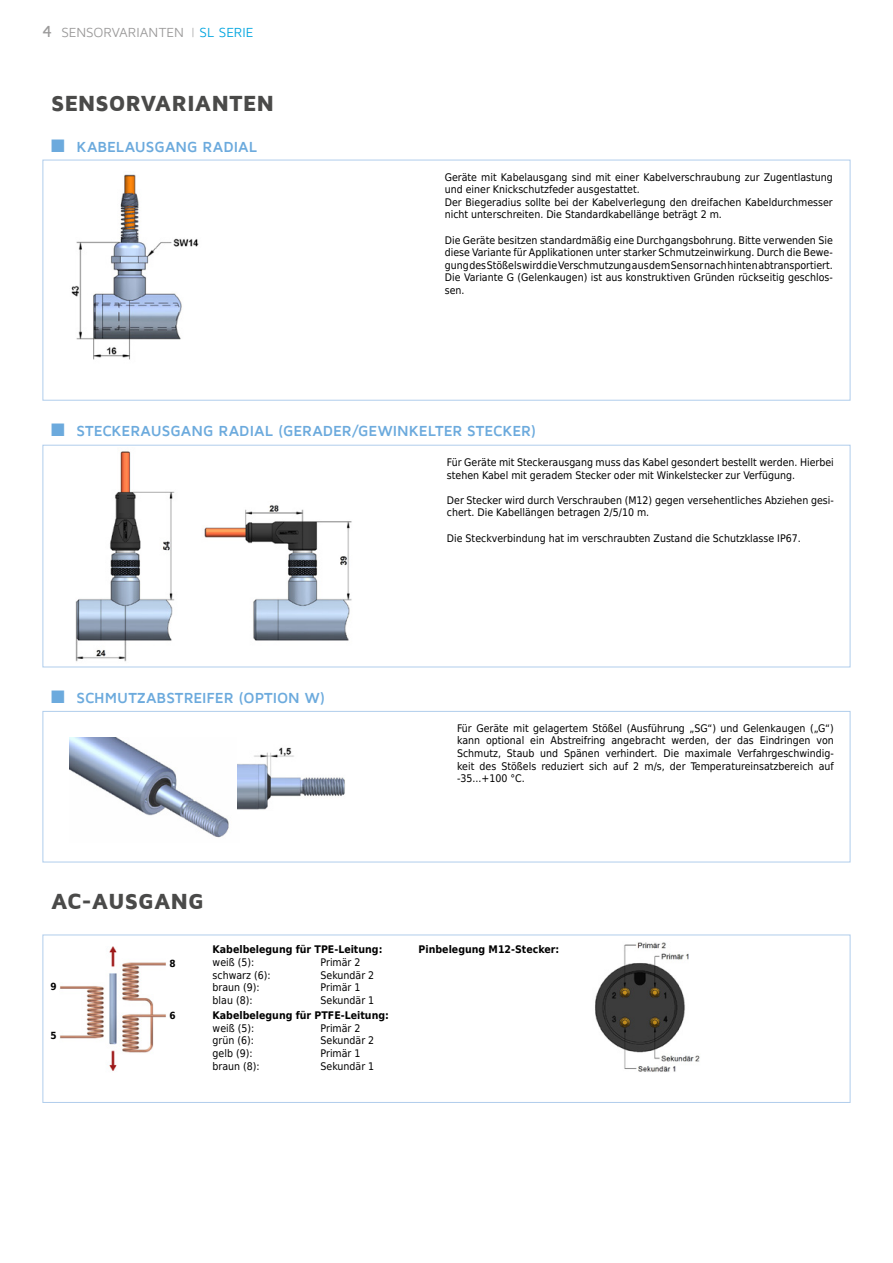
<style>
.page{position:relative;width:893px;height:1263px;background:#fff}
.page>*{position:absolute;margin:0;border:0;box-sizing:border-box;transform-origin:0 0}
.Innenteil_ÜBerschrif{font:900 22.5px "Maven Pro";letter-spacing:-.005em;color:#4a4a49}
.t1{font:700 15px "Maven Pro";color:#6caadd}
.Kapitelüberschrift_g{font:13.5px "Maven Pro";letter-spacing:-.005em;color:#9b9a9a}
.Copytext_grauer_Kast{font:10.5px/12.6px "DejaVu Sans Condensed";color:#000}
.t2{font:700 10.5px "DejaVu Sans Condensed";color:#000}
.t3{font:700 9.9px "DejaVu Sans Condensed";color:#000}
.s1{font-weight:500;font-size:16.5px}
.s2{font-family:"Arial";font-size:9.75px;color:#abaaaa}
.s3{color:#00a5df}
.s4{font-family:"Impact";font-weight:400;font-size:27px}
</style>
<div class="page">
<img style="left:71px;top:174px;width:128px;height:186px">
<img style="left:70px;top:737px;width:159px;height:101px">
<img style="left:237px;top:747px;width:108px;height:63px">
<img style="left:75px;top:451px;width:277px;height:211px">
<img style="left:120px;top:495px;width:6px;height:17px">
<div style="left:43px;top:160px;width:807px;height:241px;border:1px solid #b0cdec"></div>
<div style="left:43px;top:445px;width:807px;height:222px;border:1px solid #b0cdec"></div>
<div style="left:43px;top:711px;width:807px;height:151px;border:1px solid #b0cdec"></div>
<img style="left:59px;top:946px;width:107px;height:125px">
<img style="left:595px;top:942px;width:105px;height:130px">
<div style="left:43px;top:934px;width:807px;height:169px;border:1px solid #b0cdec"></div>
<p class="Kapitelüberschrift_g" style="left:43px;top:26px;width:212px"><span class="s1">4</span> SENSORVARIANTEN <span class="s2">|</span> <span class="s3">SL SERIE</span></p>
<p class="Innenteil_ÜBerschrif" style="left:51px;top:91px;width:225px">SENSORVARIANTEN</p>
<p class="t1" style="left:50px;top:139px;width:209px"><span class="s4">■</span> KABELAUSGANG RADIAL</p>
<p class="Copytext_grauer_Kast" style="left:445px;top:170px;width:389px">Geräte mit Kabelausgang sind mit einer Kabelverschraubung zur Zugentlastung und einer Knickschutzfeder ausgestattet.</p>
<p class="Copytext_grauer_Kast" style="left:445px;top:195px;width:389px">Der Biegeradius sollte bei der Kabelverlegung den dreifachen Kabeldurchmesser nicht unterschreiten. Die Standardkabellänge beträgt 2 m.</p>
<p class="Copytext_grauer_Kast" style="left:445px;top:233px;width:390px;text-align:justify">Die Geräte besitzen standardmäßig eine Durchgangsbohrung. Bitte verwenden Sie diese Variante für Applikationen unter starker Schmutzeinwirkung. Durch die Bewe&shy;gung des Stößels wird die Verschmutzung aus dem Sensor nach hinten abtransportiert.<br>Die Variante G (Gelenkaugen) ist aus konstruktiven Gründen rückseitig geschlos&shy;sen.</p>
<p class="t1" style="left:50px;top:423px;width:488px"><span class="s4">■</span> STECKERAUSGANG RADIAL (GERADER/GEWINKELTER STECKER)</p>
<p class="Copytext_grauer_Kast" style="left:447px;top:456px;width:388px">Für Geräte mit Steckerausgang muss das Kabel gesondert bestellt werden. Hierbei stehen Kabel mit geradem Stecker oder mit Winkelstecker zur Verfügung.</p>
<p class="Copytext_grauer_Kast" style="left:447px;top:493px;width:388px">Der Stecker wird durch Verschrauben (M12) gegen versehentliches Abziehen gesi&shy;chert. Die Kabellängen betragen 2/5/10 m.</p>
<p class="Copytext_grauer_Kast" style="left:447px;top:531px;width:355px">Die Steckverbindung hat im verschraubten Zustand die Schutzklasse IP67.</p>
<p class="t1" style="left:50px;top:690px;width:277px"><span class="s4">■</span> SCHMUTZABSTREIFER (OPTION W)</p>
<p class="Copytext_grauer_Kast" style="left:457px;top:721px;width:378px;text-align:justify">Für Geräte mit gelagertem Stößel (Ausführung „SG“) und Gelenkaugen („G“) kann optional ein Abstreifring angebracht werden, der das Eindringen von Schmutz, Staub und Spänen verhindert. Die maximale Verfahrgeschwindig&shy;keit des Stößels reduziert sich auf 2 m/s, der Temperatureinsatzbereich auf -35...+100 °C.</p>
<p class="Innenteil_ÜBerschrif" style="left:51px;top:890px;width:154px">AC-AUSGANG</p>
<p class="t3" style="left:51px;top:978px;width:8px">9</p>
<p class="t3" style="left:51px;top:1027px;width:8px">5</p>
<p class="t3" style="left:170px;top:955px;width:8px">8</p>
<p class="t3" style="left:170px;top:1007px;width:8px">6</p>
<p class="t2" style="left:213px;top:941px;width:171px">Kabelbelegung für TPE-Leitung:</p>
<p class="Copytext_grauer_Kast" style="left:213px;top:956px;width:43px">weiß (5):</p>
<p class="Copytext_grauer_Kast" style="left:321px;top:956px;width:41px">Primär 2</p>
<p class="Copytext_grauer_Kast" style="left:213px;top:968px;width:60px">schwarz (6):</p>
<p class="Copytext_grauer_Kast" style="left:321px;top:968px;width:55px">Sekundär 2</p>
<p class="Copytext_grauer_Kast" style="left:213px;top:981px;width:49px">braun (9):</p>
<p class="Copytext_grauer_Kast" style="left:321px;top:981px;width:41px">Primär 1</p>
<p class="Copytext_grauer_Kast" style="left:213px;top:993px;width:41px">blau (8):</p>
<p class="Copytext_grauer_Kast" style="left:321px;top:993px;width:55px">Sekundär 1</p>
<p class="t2" style="left:213px;top:1007px;width:178px">Kabelbelegung für PTFE-Leitung:</p>
<p class="Copytext_grauer_Kast" style="left:213px;top:1021px;width:43px">weiß (5):</p>
<p class="Copytext_grauer_Kast" style="left:321px;top:1021px;width:41px">Primär 2</p>
<p class="Copytext_grauer_Kast" style="left:213px;top:1034px;width:43px">grün (6):</p>
<p class="Copytext_grauer_Kast" style="left:321px;top:1034px;width:55px">Sekundär 2</p>
<p class="Copytext_grauer_Kast" style="left:213px;top:1047px;width:41px">gelb (9):</p>
<p class="Copytext_grauer_Kast" style="left:321px;top:1047px;width:41px">Primär 1</p>
<p class="Copytext_grauer_Kast" style="left:213px;top:1059px;width:49px">braun (8):</p>
<p class="Copytext_grauer_Kast" style="left:321px;top:1059px;width:55px">Sekundär 1</p>
<p class="t2" style="left:419px;top:941px;width:142px">Pinbelegung M12-Stecker:</p>
</div>
